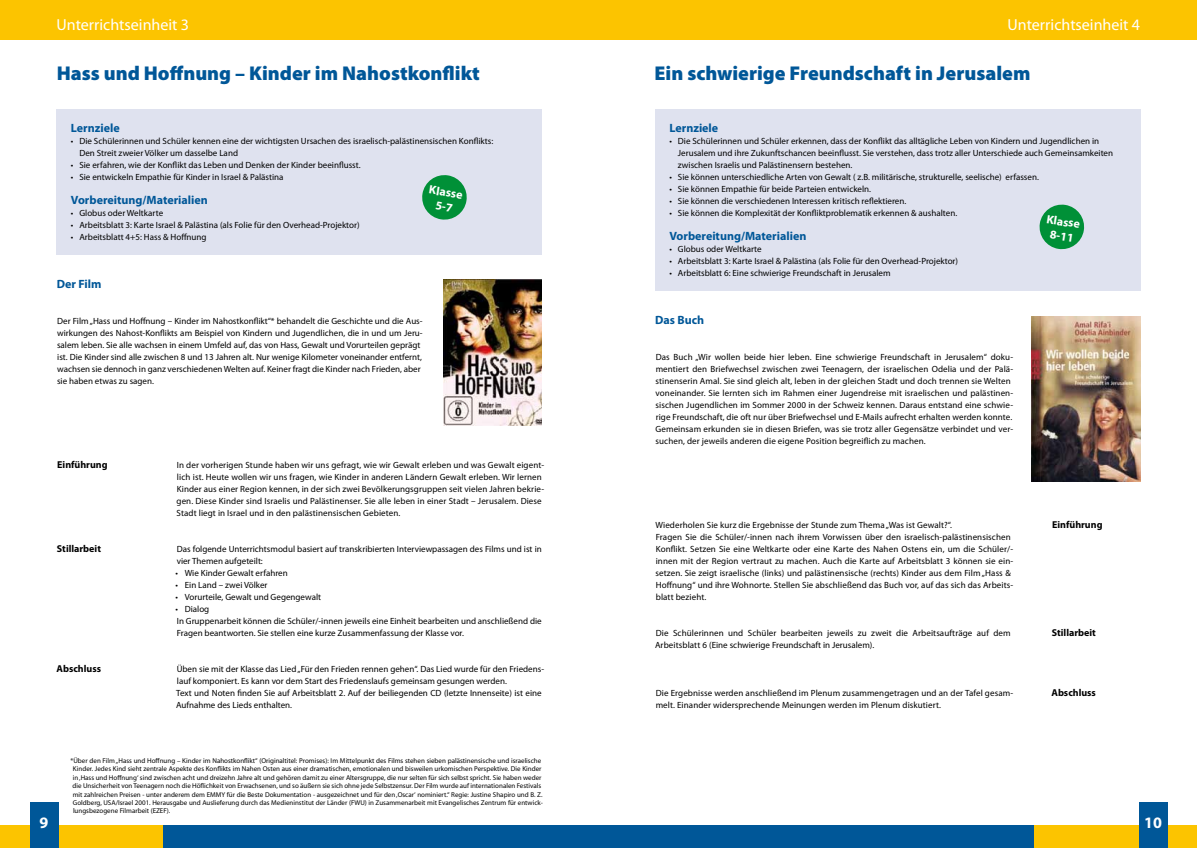
<style>
.page{position:relative;width:1197px;height:848px;background:#fff}
.page>*{position:absolute;margin:0;border:0;box-sizing:border-box;transform-origin:0 0}
.t1{font:900 20px "Myriad Pro";color:#005798}
.t2{font:16px "Myriad Pro";color:#fff}
.t3{font:700 16px "Myriad Pro";color:#fff}
.t4{font:700 12px "Myriad Pro";color:#005798}
.t5{font:700 12px/14.4px "Myriad Pro";color:#fff;text-align:center}
.t6{font:700 10px "Myriad Pro";color:#000}
.t7{font:9px/12px "Myriad Pro";color:#000}
.t8{font:7px/8.4px "Myriad Pro";color:#000}
</style>
<div class="page">
<div style="left:655px;top:109px;width:485px;height:182px;background:#dfe2ef"></div>
<svg style="left:1039px;top:204px;width:46px;height:46px"></svg>
<div style="left:162px;top:825px;width:872px;height:23px;background:#005798"></div>
<div style="left:1034px;top:825px;width:162px;height:23px;background:#fcc400"></div>
<div style="left:0;top:825px;width:162px;height:23px;background:#fcc400"></div>
<div style="left:1139px;top:802px;width:28px;height:46px;background:#005798"></div>
<div style="left:30px;top:802px;width:29px;height:46px;background:#005798"></div>
<div style="left:0;top:0;width:1196px;height:40px;background:#fcc400"></div>
<div style="left:57px;top:109px;width:484px;height:145px;background:#dfe2ef"></div>
<svg style="left:422px;top:175px;width:45px;height:45px"></svg>
<img style="left:443px;top:280px;width:98px;height:146px">
<img style="left:1031px;top:316px;width:109px;height:166px">
<h2 class="t2" style="left:56px;top:15px;width:134px">Unterrichtseinheit 3</h2>
<h1 class="t1" style="left:57px;top:62px;width:424px">Hass und Hoffnung – Kinder im Nahostkonflikt</h1>
<h3 class="t4" style="left:71px;top:120px;width:50px">Lernziele</h3>
<p class="t7" style="left:79px;top:135px;width:415px;text-indent:-9px">• Die Schülerinnen und Schüler kennen eine der wichtigsten Ursachen des israelisch-palästinensischen Konflikts:<br>Den Streit zweier Völker um dasselbe Land</p>
<p class="t7" style="left:71px;top:159px;width:291px">• Sie erfahren, wie der Konflikt das Leben und Denken der Kinder beeinflusst.</p>
<p class="t7" style="left:71px;top:171px;width:214px">• Sie entwickeln Empathie für Kinder in Israel &amp; Palästina</p>
<h3 class="t4" style="left:71px;top:192px;width:138px">Vorbereitung/Materialien</h3>
<p class="t7" style="left:71px;top:207px;width:94px">• Globus oder Weltkarte</p>
<p class="t7" style="left:71px;top:219px;width:290px">• Arbeitsblatt 3: Karte Israel &amp; Palästina (als Folie für den Overhead-Projektor)</p>
<p class="t7" style="left:71px;top:231px;width:137px">• Arbeitsblatt 4+5: Hass &amp; Hoffnung</p>
<h3 class="t5" style="left:430px;top:182px;width:35px;rotate:9deg">Klasse<br>5-7</h3>
<h3 class="t4" style="left:57px;top:276px;width:46px">Der Film</h3>
<p class="t7" style="left:57px;top:315px;width:367px">Der Film „Hass und Hoffnung – Kinder im Nahostkonflikt“* behandelt die Geschichte und die Aus&shy;wirkungen des Nahost-Konflikts am Beispiel von Kindern und Jugendlichen, die in und um Jeru&shy;salem leben. Sie alle wachsen in einem Umfeld auf, das von Hass, Gewalt und Vorurteilen geprägt ist. Die Kinder sind alle zwischen 8 und 13 Jahren alt. Nur wenige Kilometer voneinander entfernt, wachsen sie dennoch in ganz verschiedenen Welten auf. Keiner fragt die Kinder nach Frieden, aber sie haben etwas zu sagen.</p>
<p class="t6" style="left:57px;top:458px;width:52px">Einführung</p>
<p class="t6" style="left:57px;top:542px;width:46px">Stillarbeit</p>
<p class="t6" style="left:57px;top:662px;width:46px">Abschluss</p>
<p class="t7" style="left:176px;top:459px;width:369px">In der vorherigen Stunde haben wir uns gefragt, wie wir Gewalt erleben und was Gewalt eigent&shy;lich ist. Heute wollen wir uns fragen, wie Kinder in anderen Ländern Gewalt erleben. Wir lernen Kinder aus einer Region kennen, in der sich zwei Bevölkerungsgruppen seit vielen Jahren bekrie&shy;gen. Diese Kinder sind Israelis und Palästinenser. Sie alle leben in einer Stadt – Jerusalem. Diese Stadt liegt in Israel und in den palästinensischen Gebieten.</p>
<p class="t7" style="left:177px;top:543px;width:366px">Das folgende Unterrichtsmodul basiert auf transkribierten Interviewpassagen des Films und ist in vier Themen aufgeteilt:</p>
<p class="t7" style="left:175px;top:567px;width:114px">• Wie Kinder Gewalt erfahren</p>
<p class="t7" style="left:175px;top:579px;width:93px">• Ein Land – zwei Völker</p>
<p class="t7" style="left:175px;top:591px;width:147px">• Vorurteile, Gewalt und Gegengewalt</p>
<p class="t7" style="left:175px;top:603px;width:367px">• Dialog<br>In Gruppenarbeit können die Schüler/-innen jeweils eine Einheit bearbeiten und anschließend die<br>Fragen beantworten. Sie stellen eine kurze Zusammenfassung der Klasse vor.</p>
<p class="t7" style="left:176px;top:663px;width:369px">Üben sie mit der Klasse das Lied „Für den Frieden rennen gehen“. Das Lied wurde für den Friedens&shy;lauf komponiert. Es kann vor dem Start des Friedenslaufs gemeinsam gesungen werden.<br>Text und Noten finden Sie auf Arbeitsblatt 2. Auf der beiliegenden CD (letzte Innenseite) ist eine Aufnahme des Lieds enthalten.</p>
<p class="t8" style="left:71px;top:756px;width:474px">*Über den Film „Hass und Hoffnung – Kinder im Nahostkonflikt“ (Originaltitel: Promises): Im Mittelpunkt des Films stehen sieben palästinensische und israelische Kinder. Jedes Kind sieht zentrale Aspekte des Konflikts im Nahen Osten aus einer dramatischen, emotionalen und bisweilen urkomischen Perspektive. Die Kinder in ‚Hass und Hoffnung‘ sind zwischen acht und dreizehn Jahre alt und gehören damit zu einer Altersgruppe, die nur selten für sich selbst spricht. Sie haben weder die Unsicherheit von Teenagern noch die Höflichkeit von Erwachsenen, und so äußern sie sich ohne jede Selbstzensur. Der Film wurde auf internationalen Festivals mit zahlreichen Preisen - unter anderem dem EMMY für die Beste Dokumentation - ausgezeichnet und für den ‚Oscar‘ nominiert.“ Regie: Justine Shapiro und B. Z.<br>Goldberg, USA/Israel 2001. Herausgabe und Auslieferung durch das Medieninstitut der Länder (FWU) in Zusammenarbeit mit Evangelisches Zentrum für entwick&shy;lungsbezogene Filmarbeit (EZEF).</p>
<h2 class="t2" style="left:1007px;top:14px;width:134px">Unterrichtseinheit 4</h2>
<h1 class="t1" style="left:654px;top:62px;width:377px">Ein schwierige Freundschaft in Jerusalem</h1>
<h3 class="t4" style="left:669px;top:120px;width:50px">Lernziele</h3>
<p class="t7" style="left:677px;top:135px;width:436px;text-indent:-9px">• Die Schülerinnen und Schüler erkennen, dass der Konflikt das alltägliche Leben von Kindern und Jugendlichen in<br>Jerusalem und ihre Zukunftschancen beeinflusst. Sie verstehen, dass trotz aller Unterschiede auch Gemeinsamkeiten zwischen Israelis und Palästinensern bestehen.</p>
<p class="t7" style="left:669px;top:171px;width:371px">• Sie können unterschiedliche Arten von Gewalt ( z.B. militärische, strukturelle, seelische) erfassen.</p>
<p class="t7" style="left:669px;top:183px;width:203px">• Sie können Empathie für beide Parteien entwickeln.</p>
<p class="t7" style="left:669px;top:195px;width:238px">• Sie können die verschiedenen Interessen kritisch reflektieren.</p>
<p class="t7" style="left:669px;top:207px;width:289px">• Sie können die Komplexität der Konfliktproblematik erkennen &amp; aushalten.</p>
<h3 class="t4" style="left:669px;top:228px;width:138px">Vorbereitung/Materialien</h3>
<p class="t7" style="left:669px;top:243px;width:94px">• Globus oder Weltkarte</p>
<p class="t7" style="left:669px;top:255px;width:290px">• Arbeitsblatt 3: Karte Israel &amp; Palästina (als Folie für den Overhead-Projektor)</p>
<p class="t7" style="left:669px;top:267px;width:223px">• Arbeitsblatt 6: Eine schwierige Freundschaft in Jerusalem</p>
<h3 class="t5" style="left:1047px;top:211px;width:35px;rotate:9deg">Klasse<br>8-11</h3>
<h3 class="t4" style="left:655px;top:312px;width:51px">Das Buch</h3>
<p class="t7" style="left:655px;top:351px;width:359px">Das Buch „Wir wollen beide hier leben. Eine schwierige Freundschaft in Jerusalem“ doku&shy;mentiert den Briefwechsel zwischen zwei Teenagern, der israelischen Odelia und der Palä&shy;stinenserin Amal. Sie sind gleich alt, leben in der gleichen Stadt und doch trennen sie Welten voneinander. Sie lernten sich im Rahmen einer Jugendreise mit israelischen und palästinen&shy;sischen Jugendlichen im Sommer 2000 in der Schweiz kennen. Daraus entstand eine schwie&shy;rige Freundschaft, die oft nur über Briefwechsel und E-Mails aufrecht erhalten werden konnte.<br>Gemeinsam erkunden sie in diesen Briefen, was sie trotz aller Gegensätze verbindet und ver&shy;suchen, der jeweils anderen die eigene Position begreiflich zu machen.</p>
<p class="t7" style="left:655px;top:519px;width:359px">Wiederholen Sie kurz die Ergebnisse der Stunde zum Thema „Was ist Gewalt?“.<br>Fragen Sie die Schüler/-innen nach ihrem Vorwissen über den israelisch-palästinensischen Konflikt. Setzen Sie eine Weltkarte oder eine Karte des Nahen Ostens ein, um die Schüler/- innen mit der Region vertraut zu machen. Auch die Karte auf Arbeitsblatt 3 können sie ein&shy;setzen. Sie zeigt israelische (links) und palästinensische (rechts) Kinder aus dem Film „Hass &amp; Hoffnung“ und ihre Wohnorte. Stellen Sie abschließend das Buch vor, auf das sich das Arbeits&shy;blatt bezieht.</p>
<p class="t7" style="left:655px;top:627px;width:357px">Die Schülerinnen und Schüler bearbeiten jeweils zu zweit die Arbeitsaufträge auf dem<br>Arbeitsblatt 6 (Eine schwierige Freundschaft in Jerusalem).</p>
<p class="t7" style="left:655px;top:687px;width:359px">Die Ergebnisse werden anschließend im Plenum zusammengetragen und an der Tafel gesam&shy;melt. Einander widersprechende Meinungen werden im Plenum diskutiert.</p>
<p class="t6" style="left:1051px;top:518px;width:52px">Einführung</p>
<p class="t6" style="left:1051px;top:626px;width:46px">Stillarbeit</p>
<p class="t6" style="left:1051px;top:686px;width:46px">Abschluss</p>
<h2 class="t3" style="left:39px;top:812px;width:10px">9</h2>
<h2 class="t3" style="left:1143px;top:812px;width:19px">10</h2>
</div>
